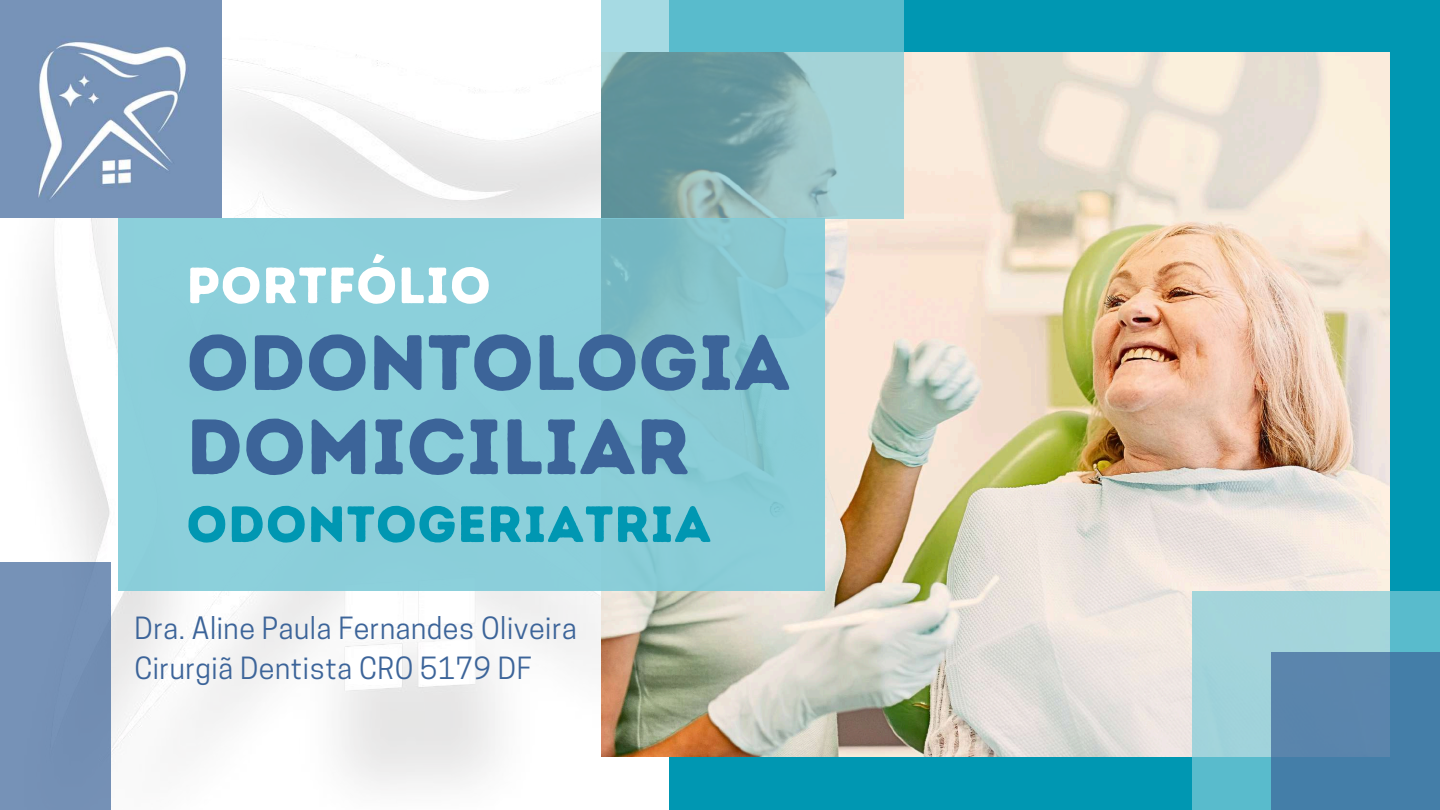
<style>
.page{position:relative;width:1440px;height:810px;background:#0097b2}
.page>*{position:absolute;margin:0;border:0;box-sizing:border-box;transform-origin:0 0}
.t1{font:78.1px/84.2px "Intro Rust Base";color:#3c6499}
.t2{font:50.9px "Intro Rust Base";letter-spacing:.015em;color:#0097b2}
.t3{font:50.9px "Intro Rust Base";letter-spacing:.015em;color:#fff}
.t4{font:28.7px/39.8px "Cooper Hewitt";letter-spacing:.02em;color:#3c6499}
</style>
<div class="page">
<img style="left:0;top:23px;width:669px;height:787px">
<img style="left:601px;top:53px;width:789px;height:704px">
<svg style="left:118px;top:219px;width:707px;height:372px;fill:#8bcfda"></svg>
<svg style="left:1192px;top:591px;width:248px;height:219px;fill:#a2d4da"></svg>
<div style="left:0;top:562px;width:111px;height:248px;background:#7591b6"></div>
<svg style="left:601px;top:0;width:302px;height:219px"></svg>
<svg style="left:1271px;top:652px;width:169px;height:158px;fill:#447ea8"></svg>
<img style="left:0;top:0;width:222px;height:218px">
<h2 class="t3" style="left:186px;top:255px;width:306px">PORTFÓLIO</h2>
<h1 class="t1" style="left:186px;top:320px;width:606px">ODONTOLOGIA<br>DOMICILIAR</h1>
<h2 class="t2" style="left:186px;top:494px;width:526px">ODONTOGERIATRIA</h2>
<p class="t4" style="left:134px;top:612px;width:444px">Dra. Aline Paula Fernandes Oliveira<br>Cirurgiã Dentista CRO 5179 DF</p>
</div>
